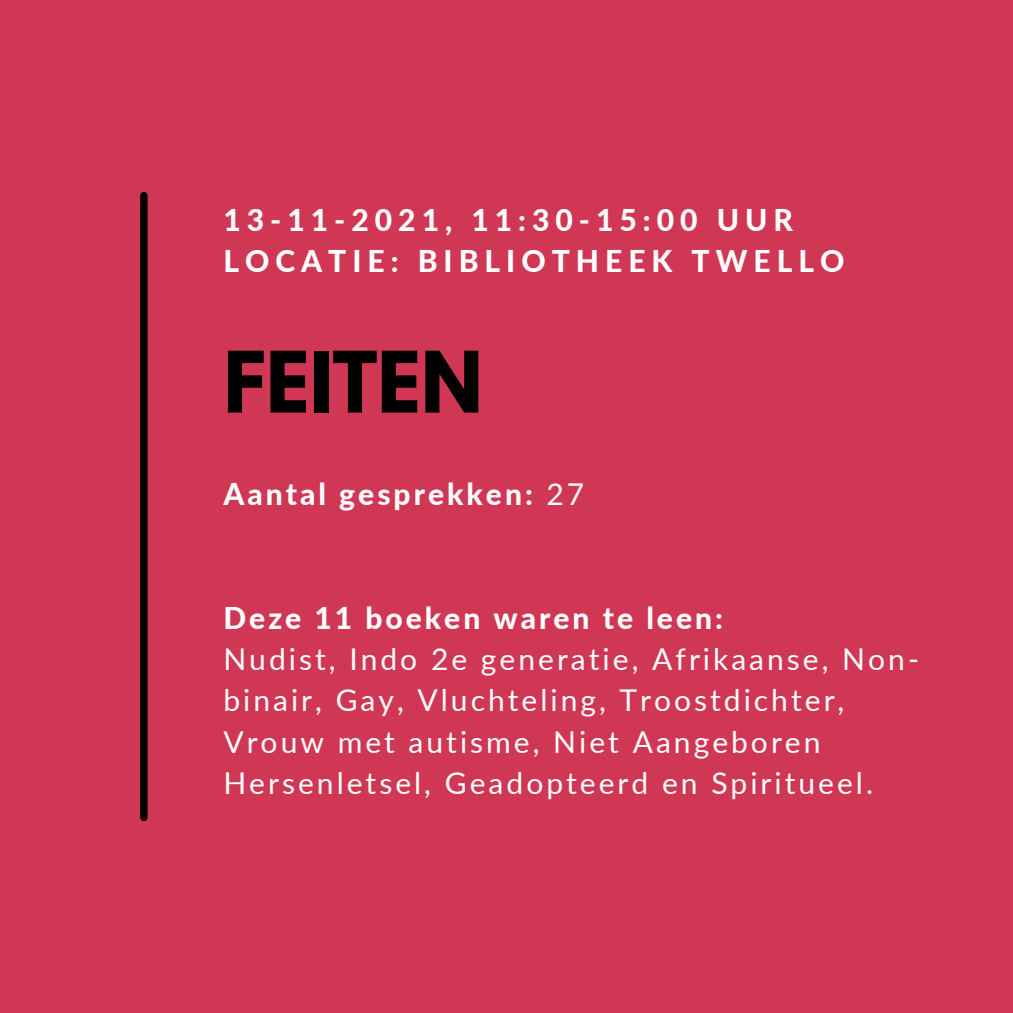
<style>
.page{position:relative;width:1013px;height:1013px;background:#fff}
.page>*{position:absolute;margin:0;border:0;box-sizing:border-box;transform-origin:0 0}
.t1{font:700 75px "League Spartan";color:#000}
.t2{font:30px/41.2px "Lato";letter-spacing:.1em;color:#fff}
.t3{font:800 30px "Lato";letter-spacing:.2em;color:#fff}
.t4{font:800 30px "Lato";letter-spacing:.1em;color:#fff}
.s1{font-weight:400}
</style>
<div class="page">
<div style="left:0;top:0;width:1012px;height:1012px;background:#cf3754"></div>
<div style="left:140px;top:196px;width:8px;height:621px;background:#000"></div>
<p class="t3" style="left:223px;top:201px;width:571px">13-11-2021, 11:30-15:00 UUR</p>
<p class="t3" style="left:223px;top:242px;width:622px">LOCATIE: BIBLIOTHEEK TWELLO</p>
<p class="t1" style="left:223px;top:345px;width:261px">FEITEN</p>
<p class="t4" style="left:223px;top:475px;width:362px">Aantal gesprekken: <span class="s1">27</span></p>
<p class="t4" style="left:223px;top:599px;width:501px">Deze 11 boeken waren te leen:</p>
<p class="t2" style="left:223px;top:638px;width:697px">Nudist, Indo 2e generatie, Afrikaanse, Non&shy;binair, Gay, Vluchteling, Troostdichter, Vrouw met autisme, Niet Aangeboren Hersenletsel, Geadopteerd en Spiritueel.</p>
</div>
